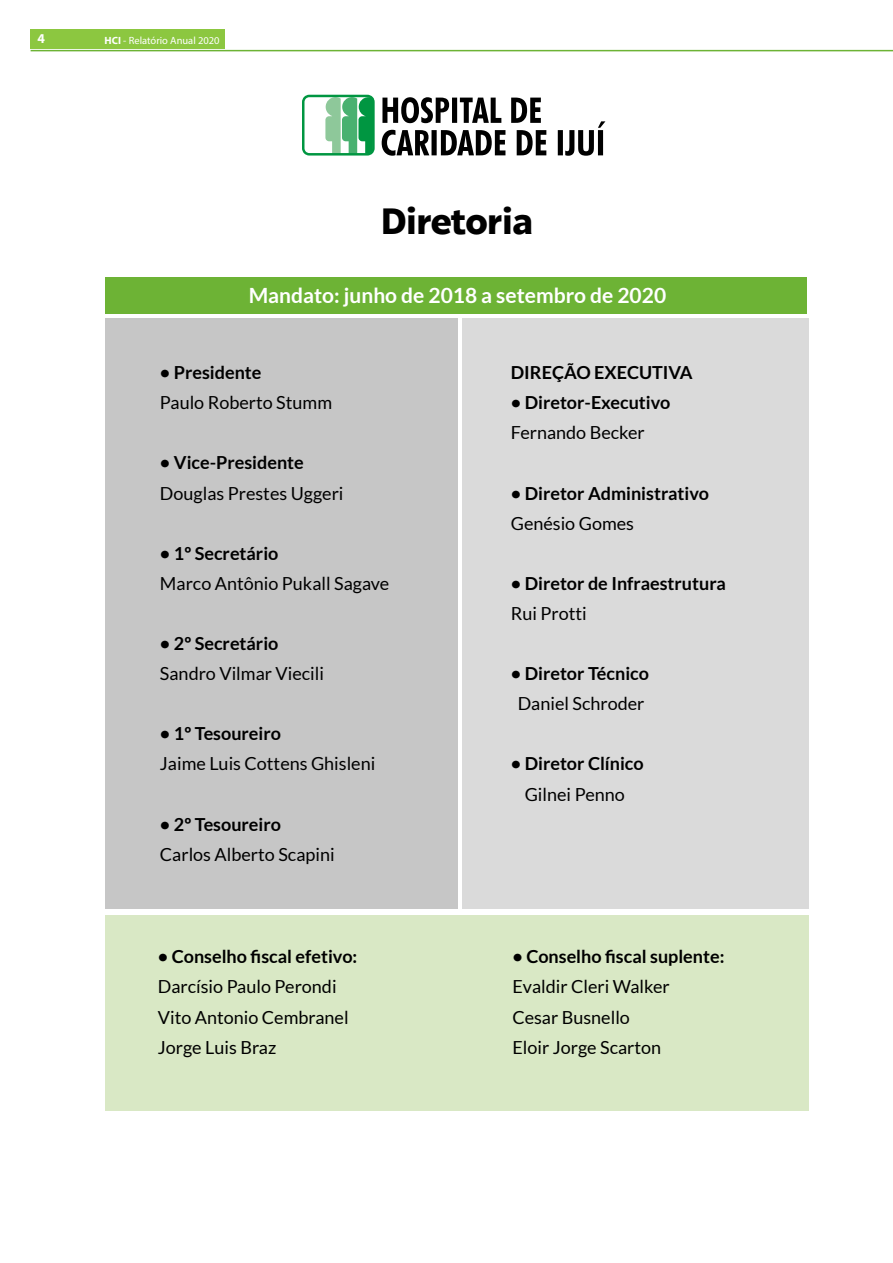
<style>
.page{position:relative;width:893px;height:1263px;background:#fff}
.page>*{position:absolute;margin:0;border:0;box-sizing:border-box;transform-origin:0 0}
.t1{font:700 36px "So Do Sans";letter-spacing:-.04em;color:#000}
.t2{font:700 21px "Lato";color:#fff}
.t3{font:18px/30.2px "Lato";color:#000}
.t4{font:700 18px "Lato";color:#000}
.t5{font:700 13.5px "Myriad Pro";color:#fff}
.t6{font:10.5px "Myriad Pro";color:#fff}
.s1{font-weight:700}
</style>
<div class="page">
<div style="left:31px;top:29px;width:194px;height:20px;background:#8cc740"></div>
<hr style="left:31px;top:50px;width:862px;height:1px;background:#6db335">
<div style="left:105px;top:915px;width:704px;height:196px;background:#d9e8c5"></div>
<div style="left:462px;top:319px;width:347px;height:590px;background:#dadada"></div>
<div style="left:105px;top:319px;width:353px;height:590px;background:#c6c6c6"></div>
<div style="left:105px;top:277px;width:702px;height:37px;background:#6db335"></div>
<svg style="left:382px;top:97px;width:223px;height:59px"></svg>
<svg style="left:302px;top:95px;width:73px;height:61px"></svg>
<p class="t5" style="left:38px;top:30px;width:9px">4</p>
<p class="t6" style="left:105px;top:34px;width:117px"><span class="s1">HCI</span> - Relatório Anual 2020</p>
<h1 class="t1" style="left:380px;top:200px;width:155px">Diretoria</h1>
<p class="t2" style="left:249px;top:283px;width:419px">Mandato: junho de 2018 a setembro de 2020</p>
<p class="t4" style="left:160px;top:362px;width:103px">• Presidente</p>
<p class="t3" style="left:160px;top:387px;width:174px">Paulo Roberto Stumm</p>
<p class="t4" style="left:160px;top:453px;width:145px">• Vice-Presidente</p>
<p class="t3" style="left:160px;top:478px;width:185px">Douglas Prestes Uggeri</p>
<p class="t4" style="left:160px;top:543px;width:120px">• 1º Secretário</p>
<p class="t3" style="left:160px;top:568px;width:231px">Marco Antônio Pukall Sagave</p>
<p class="t4" style="left:160px;top:633px;width:120px">• 2º Secretário</p>
<p class="t3" style="left:160px;top:658px;width:166px">Sandro Vilmar Viecili</p>
<p class="t4" style="left:160px;top:723px;width:123px">• 1º Tesoureiro</p>
<p class="t3" style="left:160px;top:749px;width:217px">Jaime Luis Cottens Ghisleni</p>
<p class="t4" style="left:160px;top:814px;width:123px">• 2º Tesoureiro</p>
<p class="t3" style="left:160px;top:839px;width:176px">Carlos Alberto Scapini</p>
<p class="t4" style="left:158px;top:946px;width:201px">• Conselho fiscal efetivo:</p>
<p class="t3" style="left:158px;top:972px;width:192px">Darcísio Paulo Perondi<br>Vito Antonio Cembranel<br>Jorge Luis Braz</p>
<p class="t4" style="left:511px;top:362px;width:183px">DIREÇÃO EXECUTIVA</p>
<p class="t4" style="left:511px;top:392px;width:161px">• Diretor-Executivo</p>
<p class="t3" style="left:511px;top:418px;width:135px">Fernando Becker</p>
<p class="t4" style="left:511px;top:483px;width:200px">• Diretor Administrativo</p>
<p class="t3" style="left:511px;top:508px;width:125px">Genésio Gomes</p>
<p class="t4" style="left:511px;top:573px;width:217px">• Diretor de Infraestrutura</p>
<p class="t3" style="left:511px;top:598px;width:77px">Rui Protti</p>
<p class="t4" style="left:511px;top:663px;width:140px">• Diretor Técnico</p>
<p class="t3" style="left:518px;top:688px;width:128px">Daniel Schroder</p>
<p class="t4" style="left:511px;top:754px;width:134px">• Diretor Clínico</p>
<p class="t3" style="left:525px;top:779px;width:102px">Gilnei Penno</p>
<p class="t4" style="left:512px;top:946px;width:214px">• Conselho fiscal suplente:</p>
<p class="t3" style="left:512px;top:972px;width:159px">Evaldir Cleri Walker<br>Cesar Busnello<br>Eloir Jorge Scarton</p>
</div>
